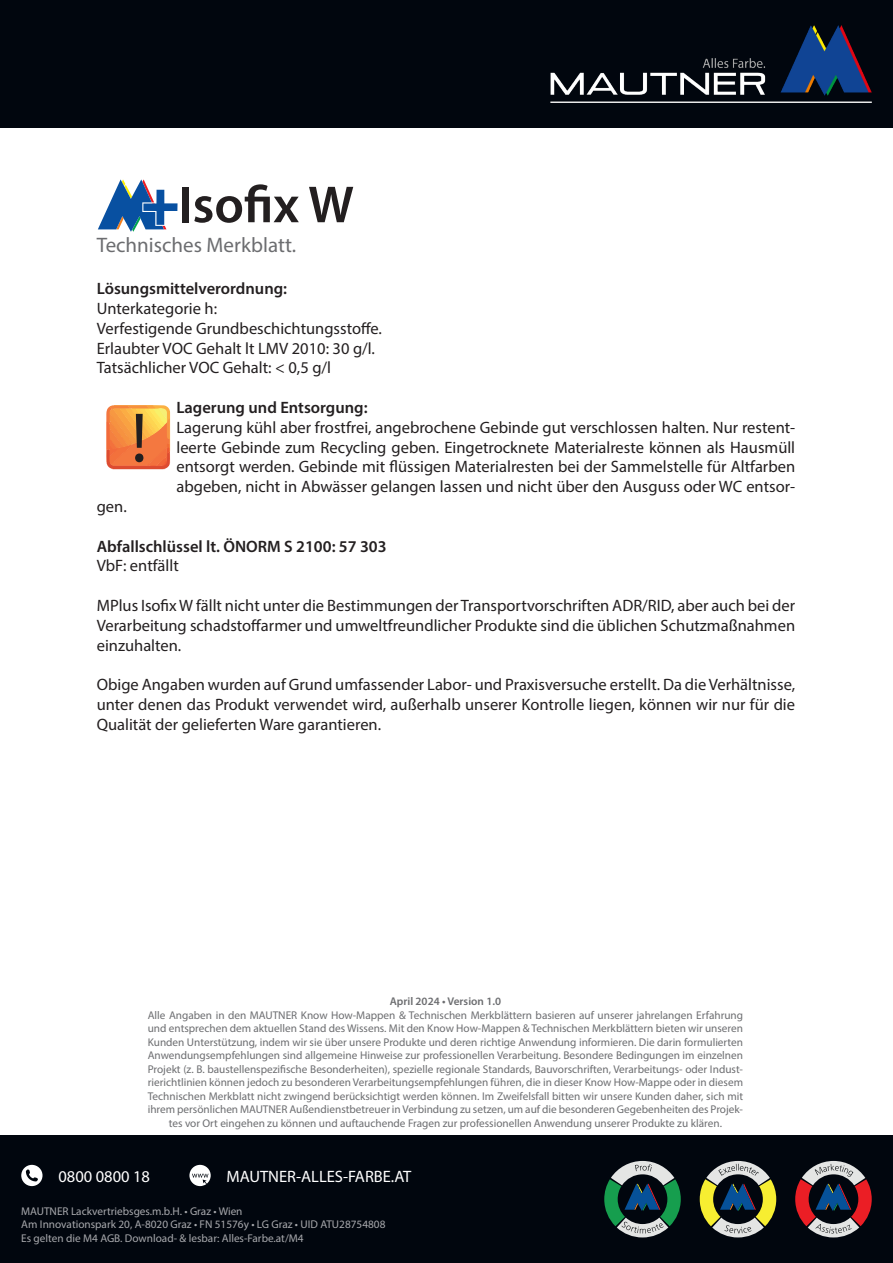
<style>
.page{position:relative;width:893px;height:1263px;background:#fff}
.page>*{position:absolute;margin:0;border:0;box-sizing:border-box;transform-origin:0 0}
.t1{font:600 52.5px "Myriad Pro";color:#231f20}
.t2{font:21px "Myriad Pro";color:#6c6d70}
.Text{font:16.5px/19.8px "Myriad Pro";color:#231f20;text-align:justify}
.Text-2{font:600 16.5px "Myriad Pro";color:#231f20}
.t3{font:16.5px "Myriad Pro";color:#fff}
.Disclamer{font:11.25px/13.5px "Myriad Pro";color:#6c6d70;text-align:center}
.t4{font:11.25px "Myriad Pro";color:#a8a9ad}
.Disclamer-2{font:600 11.25px "Myriad Pro";color:#6c6d70}
</style>
<div class="page">
<div style="left:0;top:0;width:893px;height:128px;background:#01060e"></div>
<div style="left:0;top:1135px;width:893px;height:128px;background:#01060e"></div>
<svg style="left:604px;top:1161px;width:77px;height:76px"></svg>
<svg style="left:700px;top:1161px;width:76px;height:76px"></svg>
<svg style="left:795px;top:1161px;width:77px;height:76px"></svg>
<svg style="left:189px;top:1165px;width:22px;height:21px"></svg>
<svg style="left:21px;top:1165px;width:22px;height:21px"></svg>
<img style="left:550px;top:26px;width:322px;height:76px">
<svg style="left:98px;top:179px;width:80px;height:53px"></svg>
<svg style="left:106px;top:405px;width:64px;height:65px;background:#e88b46"></svg>
<p class="t1" style="left:179px;top:171px;width:177px">Isofix W</p>
<p class="t2" style="left:97px;top:232px;width:201px">Technisches Merkblatt.</p>
<p class="Text-2" style="left:97px;top:278px;width:192px">Lösungsmittelverordnung:</p>
<p class="Text" style="left:97px;top:298px;width:122px">Unterkategorie h:</p>
<p class="Text" style="left:97px;top:318px;width:287px">Verfestigende Grundbeschichtungsstoffe.</p>
<p class="Text" style="left:97px;top:338px;width:280px">Erlaubter VOC Gehalt lt LMV 2010: 30 g/l.</p>
<p class="Text" style="left:97px;top:358px;width:236px">Tatsächlicher VOC Gehalt: &lt; 0,5 g/l</p>
<p class="Text-2" style="left:176px;top:397px;width:193px">Lagerung und Entsorgung:</p>
<p class="Text" style="left:176px;top:417px;width:620px">Lagerung kühl aber frostfrei, angebrochene Gebinde gut verschlossen halten. Nur restent&shy;leerte Gebinde zum Recycling geben. Eingetrocknete Materialreste können als Hausmüll entsorgt werden. Gebinde mit flüssigen Materialresten bei der Sammelstelle für Altfarben abgeben, nicht in Abwässer gelangen lassen und nicht über den Ausguss oder WC entsor-</p>
<p class="Text" style="left:97px;top:496px;width:32px">gen.</p>
<p class="Text-2" style="left:97px;top:535px;width:291px">Abfallschlüssel lt. ÖNORM S 2100: 57 303</p>
<p class="Text" style="left:97px;top:556px;width:84px">VbF: entfällt</p>
<p class="Text" style="left:97px;top:595px;width:700px">MPlus Isofix W fällt nicht unter die Bestimmungen der Transportvorschriften ADR/RID, aber auch bei der Verarbeitung schadstoffarmer und umweltfreundlicher Produkte sind die üblichen Schutzmaßnahmen einzuhalten.</p>
<p class="Text" style="left:97px;top:674px;width:700px">Obige Angaben wurden auf Grund umfassender Labor- und Praxisversuche erstellt. Da die Verhältnisse, unter denen das Produkt verwendet wird, außerhalb unserer Kontrolle liegen, können wir nur für die Qualität der gelieferten Ware garantieren.</p>
<p class="Disclamer-2" style="left:390px;top:994px;width:113px">April 2024 • Version 1.0</p>
<p class="Disclamer" style="left:148px;top:1008px;width:597px">Alle Angaben in den MAUTNER Know How-Mappen &amp; Technischen Merkblättern basieren auf unserer jahrelangen Erfahrung und entsprechen dem aktuellen Stand des Wissens. Mit den Know How-Mappen &amp; Technischen Merkblättern bieten wir unseren Kunden Unterstützung, indem wir sie über unsere Produkte und deren richtige Anwendung informieren. Die darin formulierten Anwendungsempfehlungen sind allgemeine Hinweise zur professionellen Verarbeitung. Besondere Bedingungen im einzelnen Projekt (z. B. baustellenspezifische Besonderheiten), spezielle regionale Standards, Bauvorschriften, Verarbeitungs- oder Indust&shy;rierichtlinien können jedoch zu besonderen Verarbeitungsempfehlungen führen, die in dieser Know How-Mappe oder in diesem Technischen Merkblatt nicht zwingend berücksichtigt werden können. Im Zweifelsfall bitten wir unsere Kunden daher, sich mit ihrem persönlichen MAUTNER Außendienstbetreuer in Verbindung zu setzen, um auf die besonderen Gegebenheiten des Projek&shy;tes vor Ort eingehen zu können und auftauchende Fragen zur professionellen Anwendung unserer Produkte zu klären.</p>
<p class="t3" style="left:58px;top:1166px;width:93px">0800 0800 18</p>
<p class="t3" style="left:227px;top:1166px;width:186px">MAUTNER-ALLES-FARBE.AT</p>
<p class="t4" style="left:21px;top:1204px;width:223px">MAUTNER Lackvertriebsges.m.b.H. • Graz • Wien</p>
<p class="t4" style="left:21px;top:1217px;width:366px">Am Innovationspark 20, A-8020 Graz • FN 51576y • LG Graz • UID ATU28754808</p>
<p class="t4" style="left:21px;top:1231px;width:284px">Es gelten die M4 AGB. Download- &amp; lesbar: Alles-Farbe.at/M4</p>
</div>
